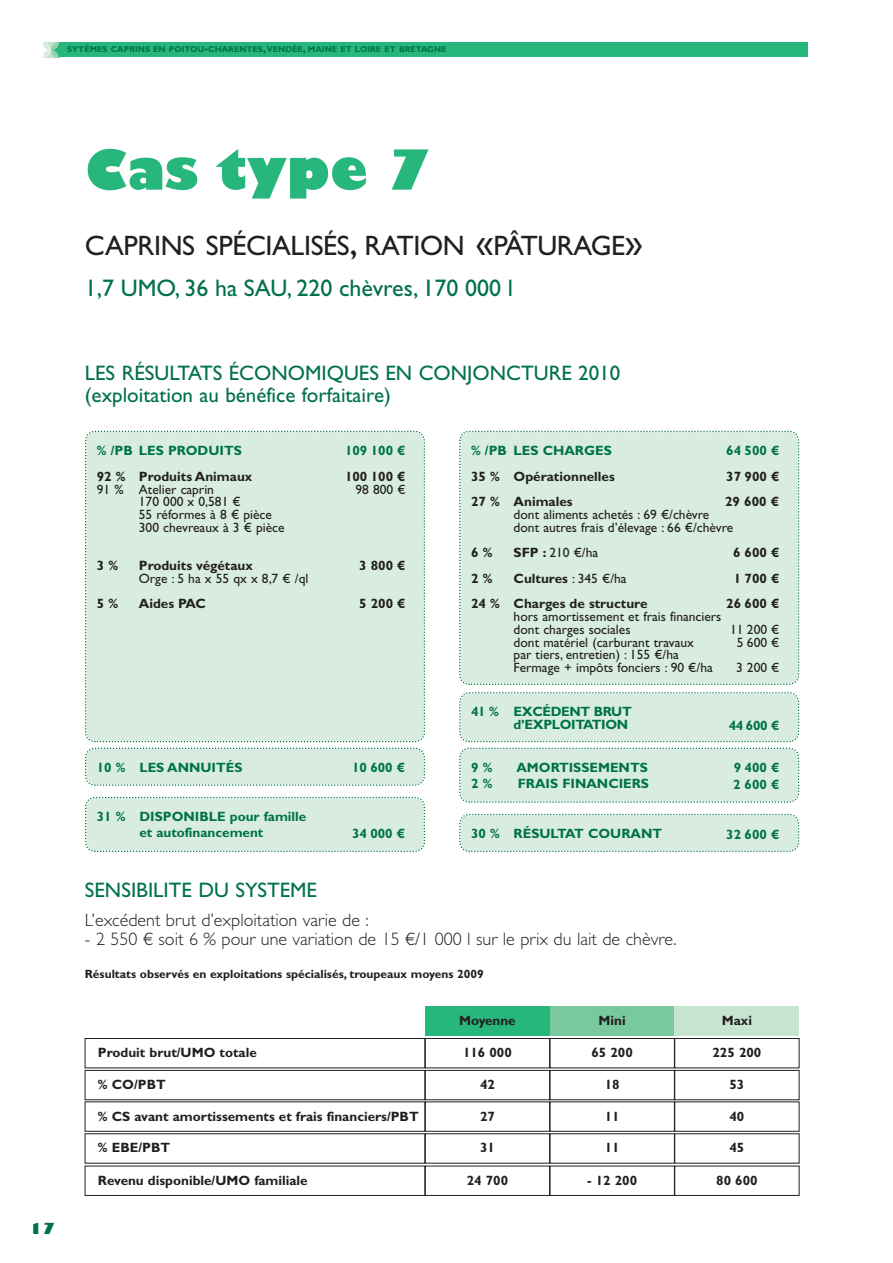
<style>
.page{position:relative;width:893px;height:1263px;background:#fff}
.page>*{position:absolute;margin:0;border:0;box-sizing:border-box;transform-origin:0 0}
.t1{font:800 54px "Gill Sans";color:#27b67c}
.t2{font:28.2px "Gill Sans Std";letter-spacing:-.015em;color:#231f20}
.t3{font:24px "Gill Sans Std";color:#007248}
.t4{font:21px/22.5px "Gill Sans Std";color:#007248}
.t5{font:300 18px "Gill Sans Std";color:#231f20}
.t6{font:800 15px "Gill Sans Std";color:#007248}
.t7{font:700 13.5px "Gill Sans Std";color:#231f20}
.t8{font:13.5px/12.8px "Gill Sans Std";color:#231f20}
.t9{font:700 13.5px/16.5px "Gill Sans Std";color:#007248;text-align:center}
.t10{font:700 13.5px/12.8px "Gill Sans Std";letter-spacing:-.025em;color:#007248;text-align:right}
.t11{font:700 12px "Gill Sans Std";color:#231f20}
.t12{font:700 8.4px "Gill Sans Std";color:#007248}
.s1{font-size:11.25px}
.s2{font-size:37.5px}
.s3{font-weight:700}
.s4{font-weight:400}
</style>
<div class="page">
<div style="left:59px;top:42px;width:749px;height:15px;background:#27b67c"></div>
<svg style="left:43px;top:42px;width:16px;height:15px"></svg>
<div style="left:85px;top:430px;width:340px;height:311px;background:#d8eddf"></div>
<div style="left:459px;top:430px;width:341px;height:255px;background:#d8eddf"></div>
<svg style="left:85px;top:741px;width:340px;height:45px"></svg>
<svg style="left:85px;top:796px;width:340px;height:56px;background:#d5ebdd"></svg>
<svg style="left:459px;top:692px;width:341px;height:111px;background:#d8ecdf"></svg>
<svg style="left:459px;top:813px;width:341px;height:39px;background:#d5ebdd"></svg>
<div style="left:425px;top:1006px;width:125px;height:30px;background:#27b67c"></div>
<div style="left:550px;top:1006px;width:124px;height:30px;background:#7ac89e"></div>
<div style="left:674px;top:1006px;width:125px;height:30px;background:#c6e5d1"></div>
<div style="left:425px;top:1038px;width:125px;height:30px;border:1px solid #231f20"></div>
<div style="left:550px;top:1038px;width:124px;height:30px;border:1px solid #231f20"></div>
<div style="left:674px;top:1038px;width:125px;height:30px;border:1px solid #231f20"></div>
<div style="left:85px;top:1038px;width:340px;height:30px;border:1px solid #231f20"></div>
<div style="left:425px;top:1070px;width:125px;height:30px;border:1px solid #231f20"></div>
<div style="left:550px;top:1070px;width:124px;height:30px;border:1px solid #231f20"></div>
<div style="left:674px;top:1070px;width:125px;height:30px;border:1px solid #231f20"></div>
<div style="left:85px;top:1070px;width:340px;height:30px;border:1px solid #231f20"></div>
<div style="left:425px;top:1166px;width:125px;height:30px;border:1px solid #231f20"></div>
<div style="left:550px;top:1166px;width:124px;height:30px;border:1px solid #231f20"></div>
<div style="left:674px;top:1166px;width:125px;height:30px;border:1px solid #231f20"></div>
<div style="left:85px;top:1166px;width:340px;height:30px;border:1px solid #231f20"></div>
<p class="t12" style="left:67px;top:46px;width:381px">SYTÈMES CAPRINS EN POITOU<span class="s1">-</span>CHARENTES<span class="s1">,</span> VENDÉE<span class="s1">,</span> MAINE ET LOIRE ET BRETAGNE</p>
<p class="t6" style="left:30px;top:1220px;width:27px">17</p>
<h1 class="t1" style="left:85px;top:149px;width:349px">Cas type 7</h1>
<h2 class="t2" style="left:85px;top:235px;width:560px">CAPRINS SPÉCIALISÉS<span class="s2">,</span> RATION <span class="s2">«</span>PÂTURAGE<span class="s2">»</span></h2>
<h3 class="t3" style="left:85px;top:279px;width:430px">1,7 UMO, 36 ha SAU, 220 chèvres, 170 000 l</h3>
<h3 class="t4" style="left:85px;top:363px;width:537px">LES RÉSULTATS ÉCONOMIQUES EN CONJONCTURE 2010 (exploitation au bénéfice forfaitaire)</h3>
<p class="t9" style="left:97px;top:443px;width:147px">% /PB LES PRODUITS</p>
<p class="t9" style="left:345px;top:444px;width:62px">109 100 €</p>
<p class="t7" style="left:97px;top:471px;width:157px">92 % Produits Animaux</p>
<p class="t7" style="left:345px;top:471px;width:62px">100 100 €</p>
<p class="t8" style="left:97px;top:484px;width:119px">91 % Atelier caprin</p>
<p class="t8" style="left:355px;top:484px;width:52px">98 800 €</p>
<p class="t8" style="left:139px;top:497px;width:147px">170 000 x 0,581 €<br>55 réformes à 8 € pièce<br>300 chevreaux à 3 € pièce</p>
<p class="t7" style="left:97px;top:560px;width:23px">3 %</p>
<p class="t7" style="left:139px;top:560px;width:115px">Produits végétaux</p>
<p class="t7" style="left:359px;top:560px;width:48px">3 800 €</p>
<p class="t8" style="left:139px;top:573px;width:171px">Orge : 5 ha x 55 qx x 8,7 € /ql</p>
<p class="t7" style="left:97px;top:599px;width:23px">5 %</p>
<p class="t7" style="left:139px;top:599px;width:69px">Aides PAC</p>
<p class="t7" style="left:359px;top:599px;width:48px">5 200 €</p>
<p class="t9" style="left:97px;top:761px;width:147px">10 % LES ANNUITÉS</p>
<p class="t9" style="left:352px;top:761px;width:55px">10 600 €</p>
<p class="t9" style="left:97px;top:809px;width:211px">31 % DISPONIBLE pour famille et autofinancement</p>
<p class="t9" style="left:352px;top:827px;width:55px">34 000 €</p>
<h3 class="t4" style="left:85px;top:880px;width:234px">SENSIBILITE DU SYSTEME</h3>
<p class="t9" style="left:471px;top:443px;width:142px">% /PB LES CHARGES</p>
<p class="t9" style="left:726px;top:444px;width:55px">64 500 €</p>
<p class="t7" style="left:471px;top:471px;width:145px">35 % Opérationnelles</p>
<p class="t7" style="left:726px;top:471px;width:55px">37 900 €</p>
<p class="t7" style="left:471px;top:497px;width:103px">27 % Animales</p>
<p class="t7" style="left:725px;top:497px;width:55px">29 600 €</p>
<p class="t8" style="left:514px;top:509px;width:221px">dont aliments achetés : 69 €/chèvre dont autres frais d’élevage : 66 €/chèvre</p>
<p class="t7" style="left:471px;top:548px;width:23px">6 %</p>
<p class="t8" style="left:514px;top:548px;width:86px"><span class="s3">SFP :</span> 210 €/ha</p>
<p class="t7" style="left:733px;top:548px;width:48px">6 600 €</p>
<p class="t7" style="left:471px;top:573px;width:23px">2 %</p>
<p class="t7" style="left:514px;top:573px;width:115px">Cultures <span class="s4">: 345 €/ha</span></p>
<p class="t7" style="left:734px;top:573px;width:47px">1 700 €</p>
<p class="t7" style="left:471px;top:599px;width:178px">24 % Charges de structure</p>
<p class="t7" style="left:726px;top:599px;width:55px">26 600 €</p>
<p class="t8" style="left:514px;top:611px;width:209px">hors amortissement et frais financiers dont charges sociales</p>
<p class="t8" style="left:730px;top:624px;width:51px">11 200 €</p>
<p class="t8" style="left:514px;top:637px;width:182px">dont matériel (carburant travaux</p>
<p class="t8" style="left:737px;top:637px;width:44px">5 600 €</p>
<p class="t8" style="left:514px;top:650px;width:201px">par tiers, entretien) : 155 €/ha<br>Fermage + impôts fonciers : 90 €/ha</p>
<p class="t8" style="left:736px;top:662px;width:45px">3 200 €</p>
<p class="t10" style="left:471px;top:707px;width:162px">41 % EXCÉDENT BRUT d’EXPLOITATION</p>
<p class="t9" style="left:729px;top:718px;width:52px">44 600 €</p>
<p class="t9" style="left:471px;top:760px;width:23px">9 %</p>
<p class="t9" style="left:516px;top:760px;width:133px">AMORTISSEMENTS</p>
<p class="t9" style="left:734px;top:761px;width:47px">9 400 €</p>
<p class="t9" style="left:471px;top:777px;width:23px">2 %</p>
<p class="t9" style="left:518px;top:777px;width:133px">FRAIS FINANCIERS</p>
<p class="t9" style="left:733px;top:777px;width:48px">2 600 €</p>
<p class="t9" style="left:471px;top:827px;width:193px">30 % RÉSULTAT COURANT</p>
<p class="t9" style="left:726px;top:827px;width:55px">32 600 €</p>
<h3 class="t5" style="left:85px;top:913px;width:285px">L’excédent brut d’exploitation varie de :</h3>
<h3 class="t5" style="left:85px;top:932px;width:593px">- 2 550 € soit 6 % pour une variation de 15 €/1 000 l sur le prix du lait de chèvre.</h3>
<p class="t11" style="left:85px;top:970px;width:400px">Résultats observés en exploitations spécialisés, troupeaux moyens 2009</p>
<p class="t7" style="left:459px;top:1016px;width:58px">Moyenne</p>
<p class="t7" style="left:599px;top:1016px;width:29px">Mini</p>
<p class="t7" style="left:722px;top:1016px;width:32px">Maxi</p>
<p class="t7" style="left:463px;top:1047px;width:50px">116 000</p>
<p class="t7" style="left:591px;top:1047px;width:43px">65 200</p>
<p class="t7" style="left:712px;top:1047px;width:50px">225 200</p>
<p class="t7" style="left:98px;top:1047px;width:160px">Produit brut/UMO totale</p>
<p class="t7" style="left:98px;top:1079px;width:69px">% CO/PBT</p>
<p class="t7" style="left:480px;top:1079px;width:16px">42</p>
<p class="t7" style="left:605px;top:1079px;width:16px">18</p>
<p class="t7" style="left:729px;top:1079px;width:16px">53</p>
<p class="t7" style="left:98px;top:1111px;width:322px">% CS avant amortissements et frais financiers/PBT</p>
<p class="t7" style="left:480px;top:1111px;width:16px">27</p>
<p class="t7" style="left:605px;top:1111px;width:16px">11</p>
<p class="t7" style="left:729px;top:1111px;width:16px">40</p>
<p class="t7" style="left:98px;top:1143px;width:74px">% EBE/PBT</p>
<p class="t7" style="left:480px;top:1143px;width:16px">31</p>
<p class="t7" style="left:605px;top:1143px;width:16px">11</p>
<p class="t7" style="left:729px;top:1143px;width:16px">45</p>
<p class="t7" style="left:98px;top:1175px;width:211px">Revenu disponible/UMO familiale</p>
<p class="t7" style="left:467px;top:1175px;width:43px">24 700</p>
<p class="t7" style="left:587px;top:1175px;width:51px">- 12 200</p>
<p class="t7" style="left:716px;top:1175px;width:43px">80 600</p>
</div>
